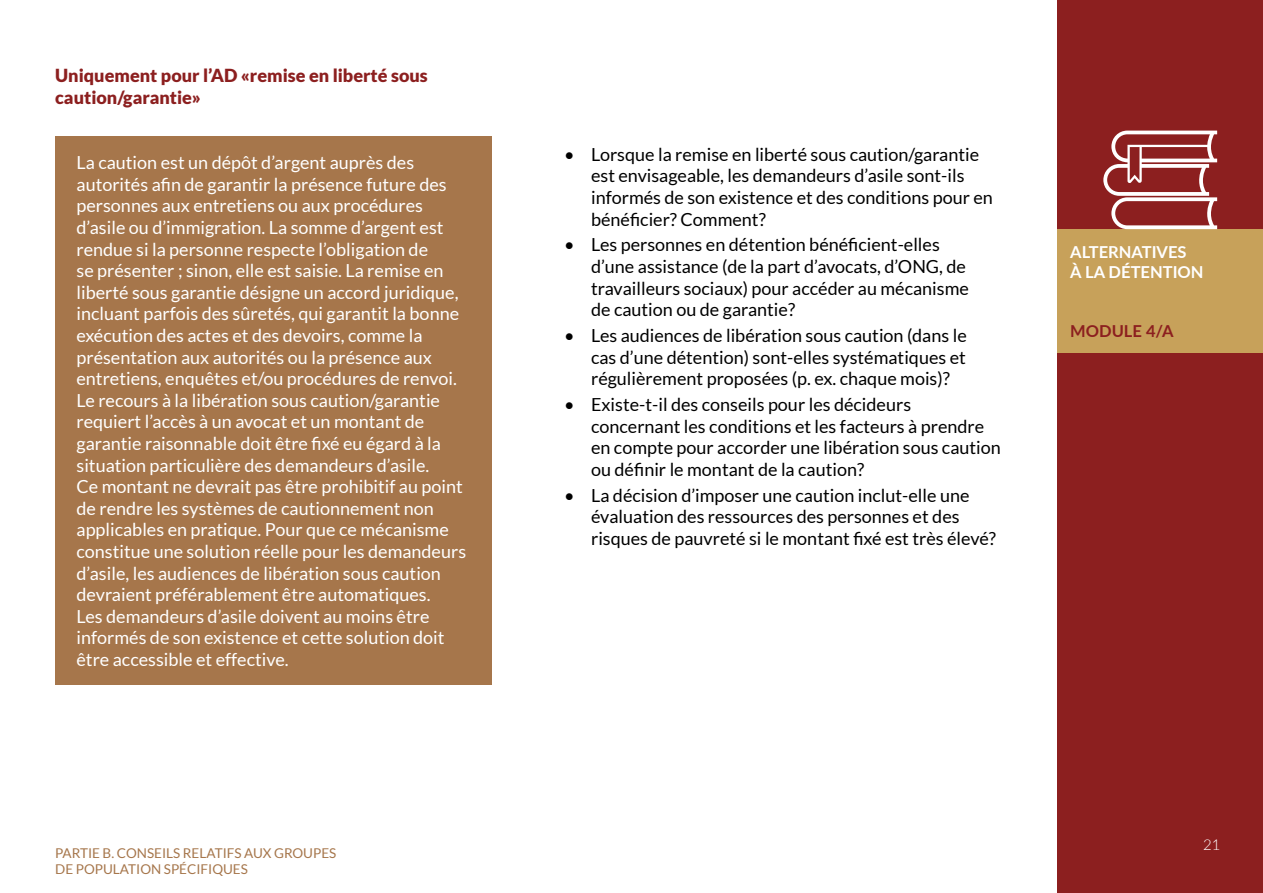
<style>
.page{position:relative;width:1263px;height:893px;background:#fff}
.page>*{position:absolute;margin:0;border:0;box-sizing:border-box;transform-origin:0 0}
.t1{font:18px/21.6px "Lato";color:#fff}
.t2{font:18px/21.6px "Lato";color:#000}
.t3{font:900 18px/21.6px "Lato";color:#8c1f1f}
.t4{font:700 16.5px "Lato";color:#fff}
.t5{font:700 16.5px "Lato";color:#8c1f1f}
.t6{font:300 15px "Lato";color:#fff}
.t7{font:13.5px/16.2px "Lato";color:#a6764b}
</style>
<div class="page">
<div style="left:55px;top:136px;width:437px;height:549px;background:#a6764b"></div>
<div style="left:1057px;top:0;width:206px;height:893px;background:#8c1f1f"></div>
<div style="left:1057px;top:229px;width:206px;height:124px;background:#c7a15a"></div>
<svg style="left:1103px;top:131px;width:114px;height:98px"></svg>
<p class="t3" style="left:55px;top:64px;width:374px">Uniquement pour l’AD «remise en liberté sous caution/garantie»</p>
<p class="t1" style="left:77px;top:152px;width:391px">La caution est un dépôt d’argent auprès des autorités afin de garantir la présence future des personnes aux entretiens ou aux procédures d’asile ou d’immigration. La somme d’argent est rendue si la personne respecte l’obligation de<br>se présenter ; sinon, elle est saisie. La remise en liberté sous garantie désigne un accord juridique, incluant parfois des sûretés, qui garantit la bonne exécution des actes et des devoirs, comme la présentation aux autorités ou la présence aux entretiens, enquêtes et/ou procédures de renvoi.<br>Le recours à la libération sous caution/garantie requiert l’accès à un avocat et un montant de garantie raisonnable doit être fixé eu égard à la situation particulière des demandeurs d’asile.<br>Ce montant ne devrait pas être prohibitif au point de rendre les systèmes de cautionnement non applicables en pratique. Pour que ce mécanisme constitue une solution réelle pour les demandeurs d’asile, les audiences de libération sous caution devraient préférablement être automatiques.<br>Les demandeurs d’asile doivent au moins être informés de son existence et cette solution doit être accessible et effective.</p>
<p class="t2" style="left:591px;top:143px;width:403px;text-indent:-27px">• Lorsque la remise en liberté sous caution/garantie est envisageable, les demandeurs d’asile sont-ils informés de son existence et des conditions pour en bénéficier? Comment?</p>
<p class="t2" style="left:591px;top:234px;width:379px;text-indent:-27px">• Les personnes en détention bénéficient-elles d’une assistance (de la part d’avocats, d’ONG, de travailleurs sociaux) pour accéder au mécanisme de caution ou de garantie?</p>
<p class="t2" style="left:591px;top:325px;width:377px;text-align:justify;text-indent:-27px">• Les audiences de libération sous caution (dans le cas d’une détention) sont-elles systématiques et régulièrement proposées (p. ex. chaque mois)?</p>
<p class="t2" style="left:591px;top:394px;width:411px;text-indent:-27px">• Existe-t-il des conseils pour les décideurs concernant les conditions et les facteurs à prendre en compte pour accorder une libération sous caution ou définir le montant de la caution?</p>
<p class="t2" style="left:591px;top:484px;width:406px;text-indent:-27px">• La décision d’imposer une caution inclut-elle une évaluation des ressources des personnes et des risques de pauvreté si le montant fixé est très élevé?</p>
<p class="t7" style="left:55px;top:845px;width:283px;text-indent:25px">tie B. Conseils relatifs aux grou pes de population spécifiqu es</p>
<p class="t7" style="left:55px;top:845px;width:9px">Par</p>
<p class="t4" style="left:1070px;top:240px;width:22px">ALTERN</p>
<p class="t4" style="left:1131px;top:240px;width:21px">ATIVES</p>
<p class="t4" style="left:1070px;top:260px;width:50px">ÀLA DÉTENTION</p>
<p class="t5" style="left:1070px;top:319px;width:105px">MODULE 4/A</p>
<p class="t6" style="left:1203px;top:835px;width:19px">21</p>
</div>
